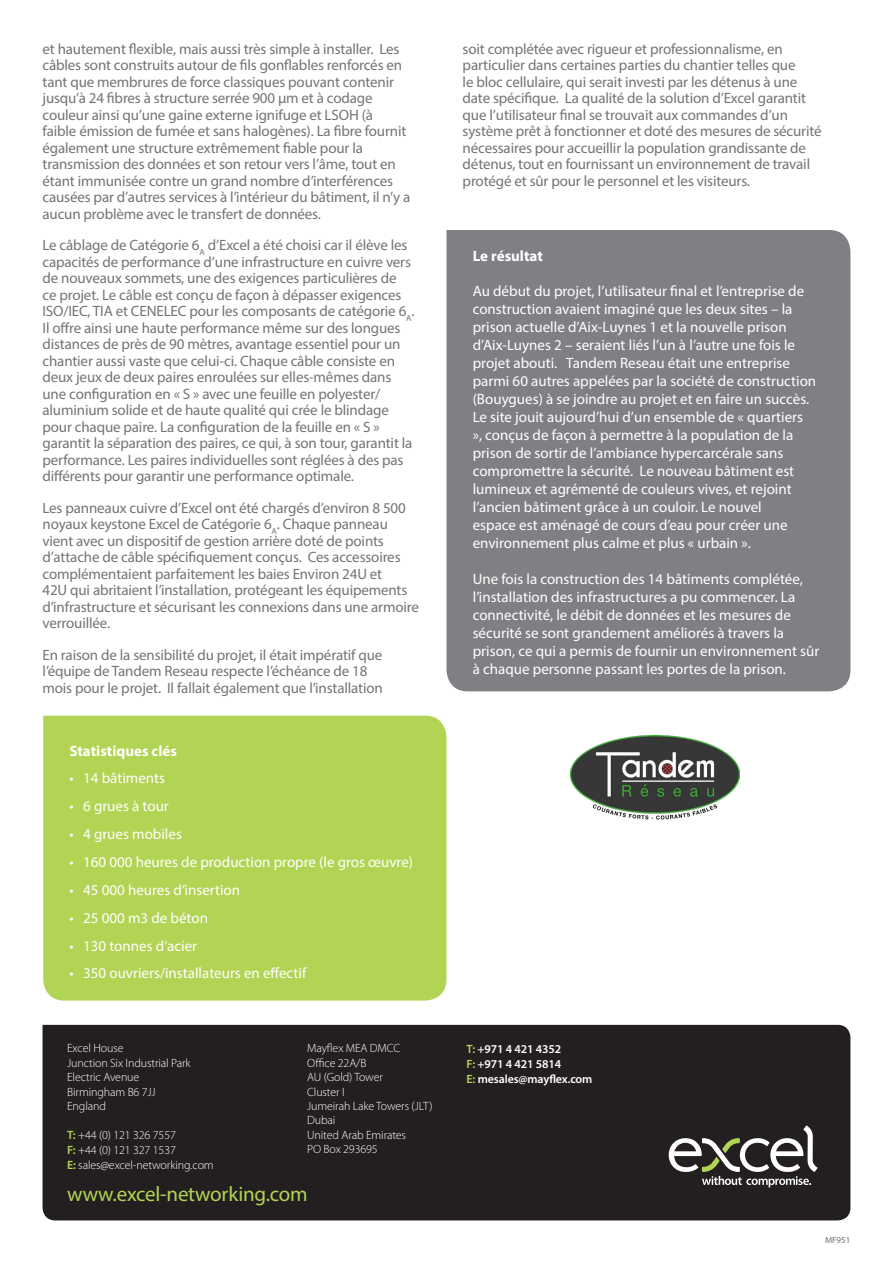
<style>
.page{position:relative;width:893px;height:1263px;background:#fff}
.page>*{position:absolute;margin:0;border:0;box-sizing:border-box;transform-origin:0 0}
.t1{font:21px "Myriad Pro";letter-spacing:-.01em;color:#b2d454}
.Quote_copy{font:15px/16.5px "Myriad Pro";letter-spacing:-.01em;color:#727477}
.Quote_copy-2{font:15px/18px "Myriad Pro";color:#fff}
.Quote_copy-3{font:700 15px "Myriad Pro";color:#fff}
.t2{font:300 12px/14.4px "Myriad Pro";letter-spacing:-.01em;color:#fff}
.t3{font:600 12px/15px "Myriad Pro";letter-spacing:-.01em;color:#fff}
.t4{font:9px "Myriad Pro";color:#727477}
.s1{font-weight:600;color:#b2d454}
.s2{color:#b2d454}
</style>
<div class="page">
<div style="left:43px;top:1025px;width:807px;height:195px;background:#231f20"></div>
<svg style="left:669px;top:1125px;width:148px;height:62px"></svg>
<img style="left:571px;top:736px;width:169px;height:84px">
<div style="left:446px;top:230px;width:404px;height:461px;background:#7e8083"></div>
<div style="left:43px;top:716px;width:403px;height:284px;background:#b2d454"></div>
<p class="Quote_copy" style="left:43px;top:40px;width:369px">et hautement flexible, mais aussi très simple à installer. Les câbles sont construits autour de fils gonflables renforcés en tant que membrures de force classiques pouvant contenir jusqu’à 24 fibres à structure serrée 900 μm et à codage couleur ainsi qu’une gaine externe ignifuge et LSOH (à faible émission de fumée et sans halogènes). La fibre fournit également une structure extrêmement fiable pour la transmission des données et son retour vers l’âme, tout en étant immunisée contre un grand nombre d’interférences causées par d’autres services à l’intérieur du bâtiment, il n’y a aucun problème avec le transfert de données.</p>
<p class="Quote_copy" style="left:43px;top:237px;width:374px">Le câblage de Catégorie 6<sub>A</sub> d’Excel a été choisi car il élève les capacités de performance d’une infrastructure en cuivre vers de nouveaux sommets, une des exigences particulières de<br>ce projet. Le câble est conçu de façon à dépasser exigences ISO/IEC, TIA et CENELEC pour les composants de catégorie 6<sub>A</sub>.<br>Il offre ainsi une haute performance même sur des longues distances de près de 90 mètres, avantage essentiel pour un chantier aussi vaste que celui-ci. Chaque câble consiste en deux jeux de deux paires enroulées sur elles-mêmes dans une configuration en « S » avec une feuille en polyester/ aluminium solide et de haute qualité qui crée le blindage pour chaque paire. La configuration de la feuille en « S » garantit la séparation des paires, ce qui, à son tour, garantit la performance. Les paires individuelles sont réglées à des pas différents pour garantir une performance optimale.</p>
<p class="Quote_copy" style="left:43px;top:499px;width:378px">Les panneaux cuivre d’Excel ont été chargés d’environ 8 500 noyaux keystone Excel de Catégorie 6<sub>A</sub>. Chaque panneau vient avec un dispositif de gestion arrière doté de points d’attache de câble spécifiquement conçus. Ces accessoires complémentaient parfaitement les baies Environ 24U et<br>42U qui abritaient l’installation, protégeant les équipements d’infrastructure et sécurisant les connexions dans une armoire verrouillée.</p>
<p class="Quote_copy" style="left:43px;top:646px;width:342px">En raison de la sensibilité du projet, il était impératif que l’équipe de Tandem Reseau respecte l’échéance de 18 mois pour le projet. Il fallait également que l’installation</p>
<p class="Quote_copy-3" style="left:69px;top:741px;width:109px">Statistiques clés</p>
<p class="Quote_copy-2" style="left:69px;top:769px;width:97px">• 14 bâtiments</p>
<p class="Quote_copy-2" style="left:69px;top:797px;width:101px">• 6 grues à tour</p>
<p class="Quote_copy-2" style="left:69px;top:825px;width:114px">• 4 grues mobiles</p>
<p class="Quote_copy-2" style="left:69px;top:853px;width:345px">• 160 000 heures de production propre (le gros œuvre)</p>
<p class="Quote_copy-2" style="left:69px;top:881px;width:172px">• 45 000 heures d’insertion</p>
<p class="Quote_copy-2" style="left:69px;top:908px;width:140px">• 25 000 m3 de béton</p>
<p class="Quote_copy-2" style="left:69px;top:936px;width:129px">• 130 tonnes d’acier</p>
<p class="Quote_copy-2" style="left:69px;top:964px;width:238px">• 350 ouvriers/installateurs en effectif</p>
<p class="t2" style="left:67px;top:1041px;width:125px">Excel House<br>Junction Six Industrial Park<br>Electric Avenue<br>Birmingham B6 7JJ<br>England</p>
<p class="t2" style="left:67px;top:1128px;width:148px;line-height:15px"><span class="s1">T:</span> +44 (0) 121 326 7557<br><span class="s1">F:</span> +44 (0) 121 327 1537<br><span class="s1">E:</span> sales@excel-networking.com</p>
<p class="t2" style="left:307px;top:1041px;width:127px">Mayflex MEA DMCC<br>Office 22A/B<br>AU (Gold) Tower<br>Cluster I<br>Jumeirah Lake Towers (JLT)<br>Dubai<br>United Arab Emirates<br>PO Box 293695</p>
<h1 class="t1" style="left:67px;top:1181px;width:242px">www.excel-networking.com</h1>
<p class="Quote_copy" style="left:463px;top:40px;width:360px">soit complétée avec rigueur et professionnalisme, en particulier dans certaines parties du chantier telles que<br>le bloc cellulaire, qui serait investi par les détenus à une date spécifique. La qualité de la solution d’Excel garantit que l’utilisateur final se trouvait aux commandes d’un système prêt à fonctionner et doté des mesures de sécurité nécessaires pour accueillir la population grandissante de détenus, tout en fournissant un environnement de travail protégé et sûr pour le personnel et les visiteurs.</p>
<p class="Quote_copy-3" style="left:473px;top:247px;width:72px">Le résultat</p>
<p class="Quote_copy-2" style="left:473px;top:282px;width:345px">Au début du projet, l’utilisateur final et l’entreprise de construction avaient imaginé que les deux sites – la prison actuelle d’Aix-Luynes 1 et la nouvelle prison d’Aix-Luynes 2 – seraient liés l’un à l’autre une fois le projet abouti. Tandem Reseau était une entreprise parmi 60 autres appelées par la société de construction (Bouygues) à se joindre au projet et en faire un succès.<br>Le site jouit aujourd’hui d’un ensemble de « quartiers<br>», conçus de façon à permettre à la population de la prison de sortir de l’ambiance hypercarcérale sans compromettre la sécurité. Le nouveau bâtiment est lumineux et agrémenté de couleurs vives, et rejoint l’ancien bâtiment grâce à un couloir. Le nouvel<br>espace est aménagé de cours d’eau pour créer une environnement plus calme et plus « urbain ».</p>
<p class="Quote_copy-2" style="left:473px;top:569px;width:348px">Une fois la construction des 14 bâtiments complétée, l’installation des infrastructures a pu commencer. La connectivité, le débit de données et les mesures de sécurité se sont grandement améliorés à travers la prison, ce qui a permis de fournir un environnement sûr à chaque personne passant les portes de la prison.</p>
<p class="t3" style="left:467px;top:1041px;width:127px"><span class="s2">T:</span> +971 4 421 4352<br><span class="s2">F:</span> +971 4 421 5814<br><span class="s2">E:</span> mesales@mayflex.com</p>
<p class="t4" style="left:825px;top:1235px;width:27px">MF951</p>
</div>
